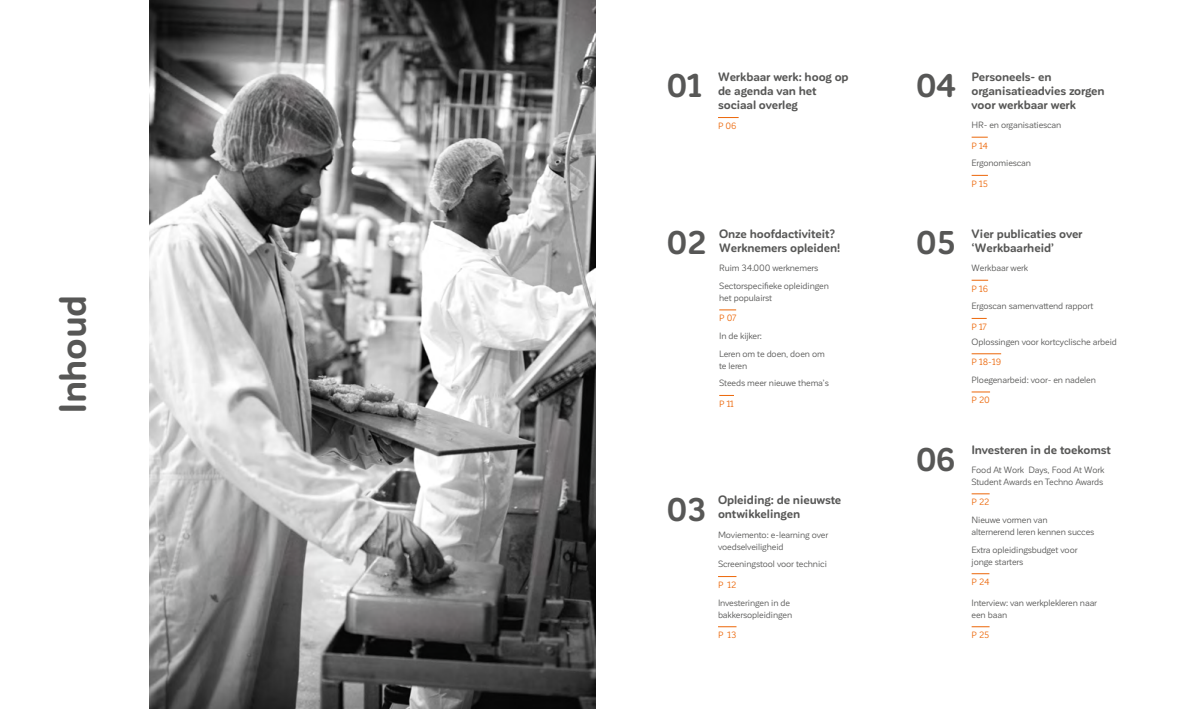
<style>
.page{position:relative;width:1191px;height:709px;background:#fff}
.page>*{position:absolute;margin:0;border:0;box-sizing:border-box;transform-origin:0 0}
.t1{font:700 37.2px "Corporative Sans Rd";letter-spacing:-.01em;color:#575756}
.t2{font:700 32.4px "Corporative Sans Rd";letter-spacing:-.015em;color:#575756}
.t3{font:700 12px/14px "Corporative Sans Rd";letter-spacing:-.01em;color:#575756}
.t4{font:9px/12px "Corporative Sans Rd";letter-spacing:-.01em;color:#575756}
.t5{font:9px "Corporative Sans Rd";letter-spacing:-.01em;color:#ec6608}
</style>
<div class="page">
<svg style="left:719px;top:309px;width:17px;height:1px"></svg>
<svg style="left:719px;top:395px;width:15px;height:1px"></svg>
<svg style="left:718px;top:117px;width:20px;height:1px"></svg>
<svg style="left:971px;top:137px;width:16px;height:1px"></svg>
<svg style="left:971px;top:175px;width:17px;height:1px"></svg>
<svg style="left:971px;top:280px;width:17px;height:1px"></svg>
<svg style="left:971px;top:318px;width:15px;height:1px"></svg>
<hr style="left:971px;top:353px;width:30px;height:1px;background:#ec6608">
<svg style="left:971px;top:391px;width:19px;height:1px"></svg>
<svg style="left:971px;top:493px;width:18px;height:1px"></svg>
<svg style="left:971px;top:573px;width:18px;height:1px"></svg>
<svg style="left:971px;top:626px;width:18px;height:1px"></svg>
<svg style="left:718px;top:576px;width:18px;height:1px"></svg>
<svg style="left:718px;top:626px;width:18px;height:1px"></svg>
<img style="left:149px;top:0;width:446px;height:709px">
<h1 class="t1" style="left:52px;top:414px;width:120px;rotate:-90deg">Inhoud</h1>
<h2 class="t2" style="left:666px;top:68px;width:37px">01</h2>
<h3 class="t3" style="left:718px;top:70px;width:132px">Werkbaar werk: hoog op de agenda van het sociaal overleg</h3>
<p class="t5" style="left:718px;top:121px;width:20px">P 06</p>
<h2 class="t2" style="left:666px;top:225px;width:42px">02</h2>
<h3 class="t3" style="left:719px;top:226px;width:123px">Onze hoofdactiviteit?<br>Werknemers opleiden!</h3>
<p class="t4" style="left:719px;top:259px;width:111px;line-height:17.7px">Ruim 34.000 werknemers<br>Sectorspecifieke opleidingen</p>
<p class="t4" style="left:719px;top:291px;width:54px">het populairst</p>
<p class="t5" style="left:719px;top:313px;width:18px">P 07</p>
<p class="t4" style="left:719px;top:327px;width:107px;line-height:17.7px">In de kijker:<br>Leren om te doen, doen om</p>
<p class="t4" style="left:719px;top:356px;width:111px;line-height:17.7px">te leren<br>Steeds meer nieuwe thema’s</p>
<p class="t5" style="left:719px;top:399px;width:16px">P 11</p>
<h2 class="t2" style="left:666px;top:491px;width:41px">03</h2>
<h3 class="t3" style="left:718px;top:493px;width:125px">Opleiding: de nieuwste ontwikkelingen</h3>
<p class="t4" style="left:718px;top:528px;width:112px">Moviemento: e-learning over voedselveiligheid</p>
<p class="t4" style="left:718px;top:558px;width:110px">Screeningstool voor technici</p>
<p class="t5" style="left:718px;top:580px;width:20px">P 12</p>
<p class="t4" style="left:718px;top:596px;width:76px">Investeringen in de bakkersopleidingen</p>
<p class="t5" style="left:718px;top:630px;width:20px">P 13</p>
<h2 class="t2" style="left:916px;top:68px;width:41px">04</h2>
<h3 class="t3" style="left:971px;top:70px;width:135px">Personeels- en organisatieadvies zorgen voor werkbaar werk</h3>
<p class="t4" style="left:971px;top:119px;width:91px">HR- en organisatiescan</p>
<p class="t5" style="left:971px;top:140px;width:18px">P 14</p>
<p class="t4" style="left:971px;top:157px;width:61px">Ergonomiescan</p>
<p class="t5" style="left:971px;top:179px;width:18px">P 15</p>
<h2 class="t2" style="left:916px;top:225px;width:41px">05</h2>
<h3 class="t3" style="left:971px;top:226px;width:113px">Vier publicaties over ‘Werkbaarheid’</h3>
<p class="t4" style="left:971px;top:262px;width:58px">Werkbaar werk</p>
<p class="t5" style="left:971px;top:283px;width:18px">P 16</p>
<p class="t4" style="left:971px;top:300px;width:123px">Ergoscan samenvattend rapport</p>
<p class="t5" style="left:971px;top:322px;width:17px">P 17</p>
<p class="t4" style="left:971px;top:335px;width:147px">Oplossingen voor kortcyclische arbeid</p>
<p class="t5" style="left:971px;top:357px;width:31px">P 18-19</p>
<p class="t4" style="left:971px;top:373px;width:126px">Ploegenarbeid: voor- en nadelen</p>
<p class="t5" style="left:971px;top:395px;width:20px">P 20</p>
<h2 class="t2" style="left:916px;top:441px;width:41px">06</h2>
<h3 class="t3" style="left:971px;top:443px;width:141px">Investeren in de toekomst</h3>
<p class="t4" style="left:971px;top:463px;width:134px">Food At Work Days, Food At Work<br>Student Awards en Techno Awards</p>
<p class="t5" style="left:971px;top:497px;width:20px">P 22</p>
<p class="t4" style="left:971px;top:513px;width:124px">Nieuwe vormen van<br>alternerend leren kennen succes</p>
<p class="t4" style="left:971px;top:543px;width:107px">Extra opleidingsbudget voor jonge starters</p>
<p class="t5" style="left:971px;top:577px;width:19px">P 24</p>
<p class="t4" style="left:971px;top:596px;width:127px">Interview: van werkplekleren naar een baan</p>
<p class="t5" style="left:971px;top:630px;width:19px">P 25</p>
</div>
